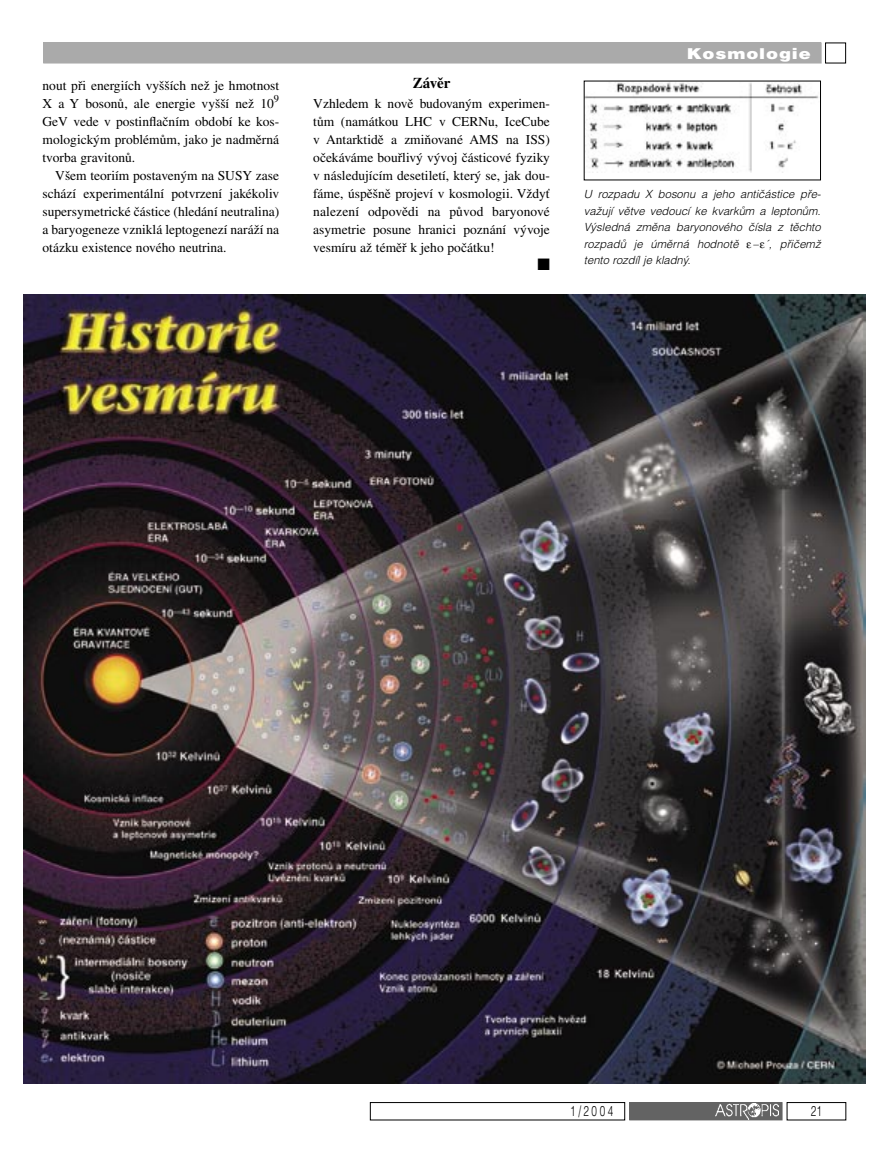
<style>
.page{position:relative;width:893px;height:1149px;background:#fff}
.page>*{position:absolute;margin:0;border:0;box-sizing:border-box;transform-origin:0 0}
.t1{font:900 15px "Helvetica CE";letter-spacing:.05em;color:#fff;scale:1.2 1}
.Mezititulek{font:700 15px "Times CE";letter-spacing:-.005em;color:#000}
.t2{font:300 14.25px "Helvetica CE";letter-spacing:.25em;color:#000;scale:.7 1}
.Odstavec{font:13.5px/18px "Times CE";color:#000;text-align:justify}
.Odstavec_prvni{font:13.5px/18px "Times CE";color:#000;text-align:justify}
.Popiska{font:italic 300 11.25px/16.5px "Helvetica CE";color:#000;text-align:justify}
</style>
<div class="page">
<div style="left:44px;top:43px;width:777px;height:20px;background:#aaa"></div>
<div style="left:825px;top:43px;width:21px;height:20px;border:1px solid #000"></div>
<div style="left:630px;top:1102px;width:152px;height:17px;background:#636363"></div>
<img style="left:715px;top:1103px;width:64px;height:15px">
<div style="left:787px;top:1101px;width:59px;height:18px;border:1px solid #000"></div>
<div style="left:370px;top:1101px;width:255px;height:18px;border:1px solid #000"></div>
<img style="left:586px;top:83px;width:233px;height:90px">
<img style="left:24px;top:294px;width:842px;height:789px">
<p class="Odstavec" style="left:43px;top:76px;width:238px">nout při energiích vyšších než je hmotnost X a Y bosonů, ale energie vyšší než 10<sup>9<br></sup>GeV vede v postinflačním období ke kos&shy;mologickým problémům, jako je nadměrná tvorba gravitonů.</p>
<p class="Odstavec" style="left:43px;top:166px;width:238px;text-indent:13px">Všem teoriím postaveným na SUSY zase schází experimentální potvrzení jakékoliv supersymetrické částice (hledání neutralina) a baryogeneze vzniklá leptogenezí naráží na otázku existence nového neutrina.</p>
<p class="Mezititulek" style="left:413px;top:74px;width:39px">Závěr</p>
<p class="Odstavec_prvni" style="left:313px;top:94px;width:238px">Vzhledem k nově budovaným experimen&shy;tům (namátkou LHC v CERNu, IceCube v Antarktidě a zmiňované AMS na ISS) očekáváme bouřlivý vývoj částicové fyziky v následujícím desetiletí, který se, jak dou&shy;fáme, úspěšně projeví v kosmologii. Vždyť nalezení odpovědi na původ baryonové asymetrie posune hranici poznání vývoje vesmíru až téměř k jeho počátku!</p>
<p class="t1" style="left:687px;top:45px;width:105px">Kosmologie</p>
<p class="Popiska" style="left:584px;top:186px;width:238px">U rozpadu X bosonu a jeho antičástice pře&shy;važují větve vedoucí ke kvarkům a leptonům.<br>Výsledná změna baryonového čísla z těchto rozpadů je úměrná hodnotě</p>
<p class="Popiska" style="left:753px;top:235px;width:69px">– ´, přičemž</p>
<p class="Popiska" style="left:584px;top:252px;width:108px">tento rozdíl je kladný.</p>
<p class="t2" style="left:570px;top:1102px;width:63px">1/2004</p>
<p class="t2" style="left:811px;top:1102px;width:17px">21</p>
</div>
